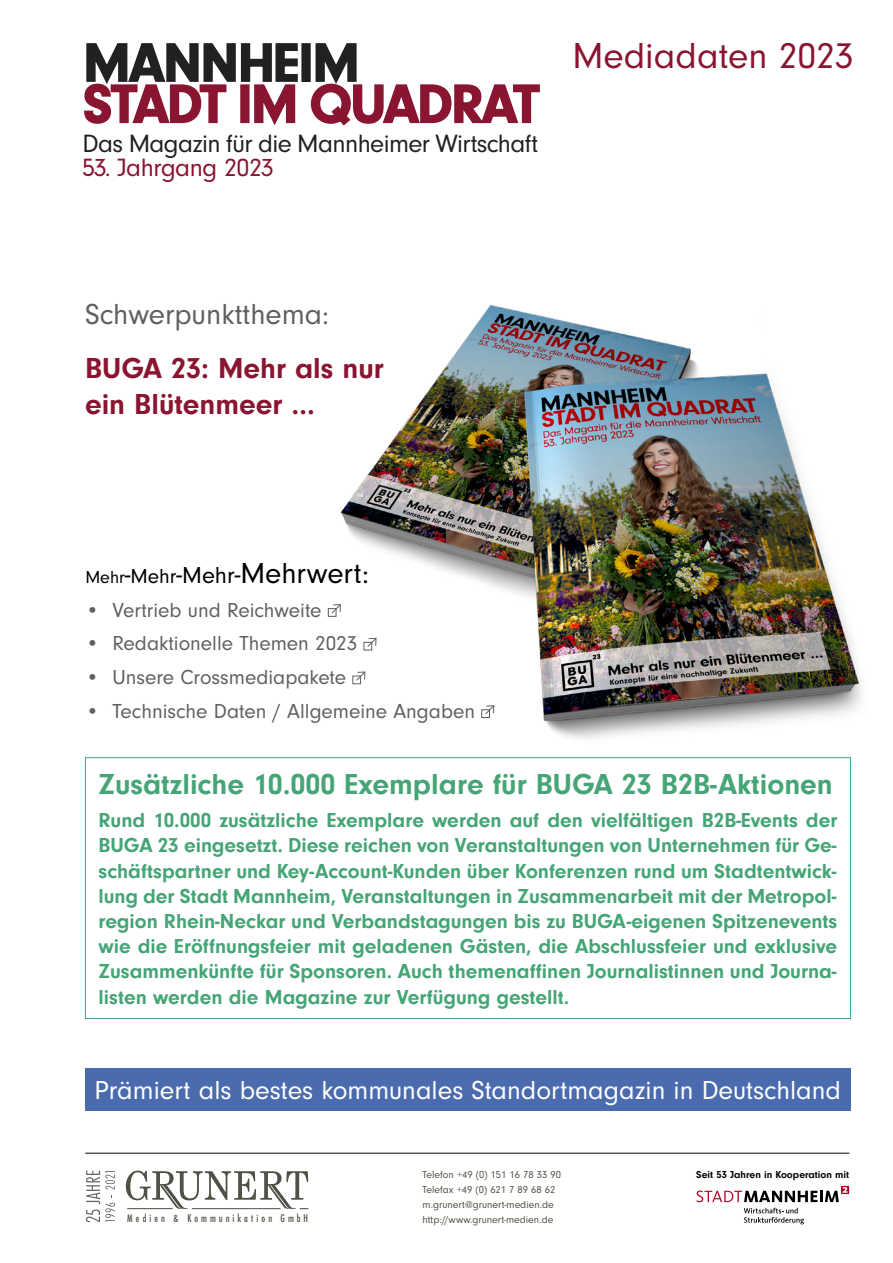
<style>
.page{position:relative;width:893px;height:1263px;background:#fff}
.page>*{position:absolute;margin:0;border:0;box-sizing:border-box;transform-origin:0 0}
.t1{font:700 55.5px "Neuzeit Grotesk T";letter-spacing:-.03em;color:#891530}
.t2{font:700 55.5px "Neuzeit Grotesk T";letter-spacing:-.02em;color:#212123}
.t3{font:37.5px "Neuzeit Grotesk T";color:#891530}
.t4{font:700 30px "Neuzeit Grotesk T";color:#45a576}
.Absatzformat_1{font:700 30px "Neuzeit Grotesk T";color:#891530}
.t5{font:30px "Neuzeit Grotesk T";color:#000}
.t6{font:30px "Neuzeit Grotesk T";color:#61605f}
.t7{font:27px "Neuzeit Grotesk T";color:#fff}
.t8{font:25.95px "Neuzeit Grotesk T";letter-spacing:-.025em;color:#212123}
.t9{font:25.95px "Neuzeit Grotesk T";letter-spacing:-.02em;color:#891530}
.t10{font:700 21px/25.2px "Neuzeit Grotesk T";color:#45a576;text-align:justify}
.t11{font:21px "Neuzeit Grotesk T";color:#61605f}
.t12{font:10.5px/15px "Neuzeit Grotesk T";color:#515147}
.t13{font:700 10.5px "Neuzeit Grotesk T";color:#050505}
.t14{font:500 condensed 10.35px "Futura";letter-spacing:.31em;color:#505046;scale:.94 1}
.s1{font-size:18px}
.s2{font-size:27px}
.s3{font-size:21px}
.s4{font-size:24px}
</style>
<div class="page">
<hr style="left:85px;top:1153px;width:764px;height:1px;background:#050505">
<svg style="left:744px;top:1208px;width:60px;height:16px"></svg>
<svg style="left:696px;top:1186px;width:153px;height:16px"></svg>
<svg style="left:126px;top:1170px;width:182px;height:39px"></svg>
<hr style="left:192px;top:1208px;width:89px;height:1px;background:#505046">
<svg style="left:86px;top:1170px;width:29px;height:52px"></svg>
<div style="left:301px;top:43px;width:10px;height:39px;border:2px solid #212123"></div>
<svg style="left:84px;top:43px;width:214px;height:82px"></svg>
<svg style="left:310px;top:43px;width:230px;height:83px"></svg>
<img style="left:327px;top:304px;width:535px;height:435px">
<div style="left:85px;top:1068px;width:765px;height:42px;background:#4a6caf"></div>
<div style="left:328px;top:608px;width:8px;height:9px;border:1px solid #61605f"></div>
<svg style="left:331px;top:604px;width:10px;height:10px"></svg>
<div style="left:364px;top:642px;width:8px;height:8px;border:1px solid #61605f"></div>
<svg style="left:367px;top:637px;width:10px;height:10px"></svg>
<div style="left:352px;top:676px;width:9px;height:8px;border:1px solid #61605f"></div>
<svg style="left:356px;top:671px;width:10px;height:10px"></svg>
<div style="left:481px;top:709px;width:9px;height:9px;border:1px solid #61605f"></div>
<svg style="left:485px;top:705px;width:10px;height:10px"></svg>
<div style="left:85px;top:757px;width:766px;height:262px;border:1px solid #45a576"></div>
<h1 class="t2" style="left:83px;top:32px;width:278px">MANNHEIM</h1>
<h1 class="t1" style="left:83px;top:73px;width:457px">STADT IM QUADRAT</h1>
<p class="t8" style="left:82px;top:129px;width:457px">Das Magazin für die Mannheimer Wirtschaft</p>
<p class="t9" style="left:82px;top:153px;width:193px">53. Jahrgang 2023</p>
<h2 class="t3" style="left:572px;top:35px;width:283px">Mediadaten 2023</h2>
<p class="t6" style="left:85px;top:298px;width:246px">Schwerpunktthema:</p>
<p class="Absatzformat_1" style="left:85px;top:351px;width:300px">BUGA 23: Mehr als nur</p>
<p class="Absatzformat_1" style="left:85px;top:387px;width:232px">ein Blütenmeer …</p>
<p class="t5" style="left:85px;top:557px;width:285px"><span class="s1">Mehr</span><span class="s2">-</span><span class="s3">Mehr</span><span class="s2">-</span><span class="s4">Mehr</span><span class="s2">-</span>Mehrwert:</p>
<p class="t11" style="left:85px;top:598px;width:238px">• Vertrieb und Reichweite</p>
<p class="t11" style="left:85px;top:632px;width:273px">• Redaktionelle Themen 2023</p>
<p class="t11" style="left:85px;top:666px;width:262px">• Unsere Crossmediapakete</p>
<p class="t11" style="left:85px;top:700px;width:391px">• Technische Daten / Allgemeine Angaben</p>
<p class="t4" style="left:99px;top:767px;width:736px">Zusätzliche 10.000 Exemplare für BUGA 23 B2B-Aktionen</p>
<p class="t10" style="left:99px;top:808px;width:740px">Rund 10.000 zusätzliche Exemplare werden auf den vielfältigen B2B-Events der BUGA 23 eingesetzt. Diese reichen von Veranstaltungen von Unternehmen für Ge&shy;schäftspartner und Key-Account-Kunden über Konferenzen rund um Stadtentwick&shy;lung der Stadt Mannheim, Veranstaltungen in Zusammenarbeit mit der Metropol&shy;region Rhein-Neckar und Verbandstagungen bis zu BUGA-eigenen Spitzenevents wie die Eröffnungsfeier mit geladenen Gästen, die Abschlussfeier und exklusive Zusammenkünfte für Sponsoren. Auch themenaffinen Journalistinnen und Journa&shy;listen werden die Magazine zur Verfügung gestellt.</p>
<p class="t7" style="left:94px;top:1075px;width:748px">Prämiert als bestes kommunales Standortmagazin in Deutschland</p>
<p class="t12" style="left:423px;top:1167px;width:140px">Telefon +49 (0) 151 16 78 33 90</p>
<p class="t13" style="left:696px;top:1168px;width:154px">Seit 53 Jahren in Kooperation mit</p>
<p class="t12" style="left:423px;top:1182px;width:134px">Telefax +49 (0) 621 7 89 68 62 m.grunert@grunert-medien.de</p>
<p class="t14" style="left:127px;top:1211px;width:194px">Medien &amp; Kommunikation GmbH</p>
<p class="t12" style="left:423px;top:1212px;width:132px">http://www.grunert-medien.de</p>
</div>
